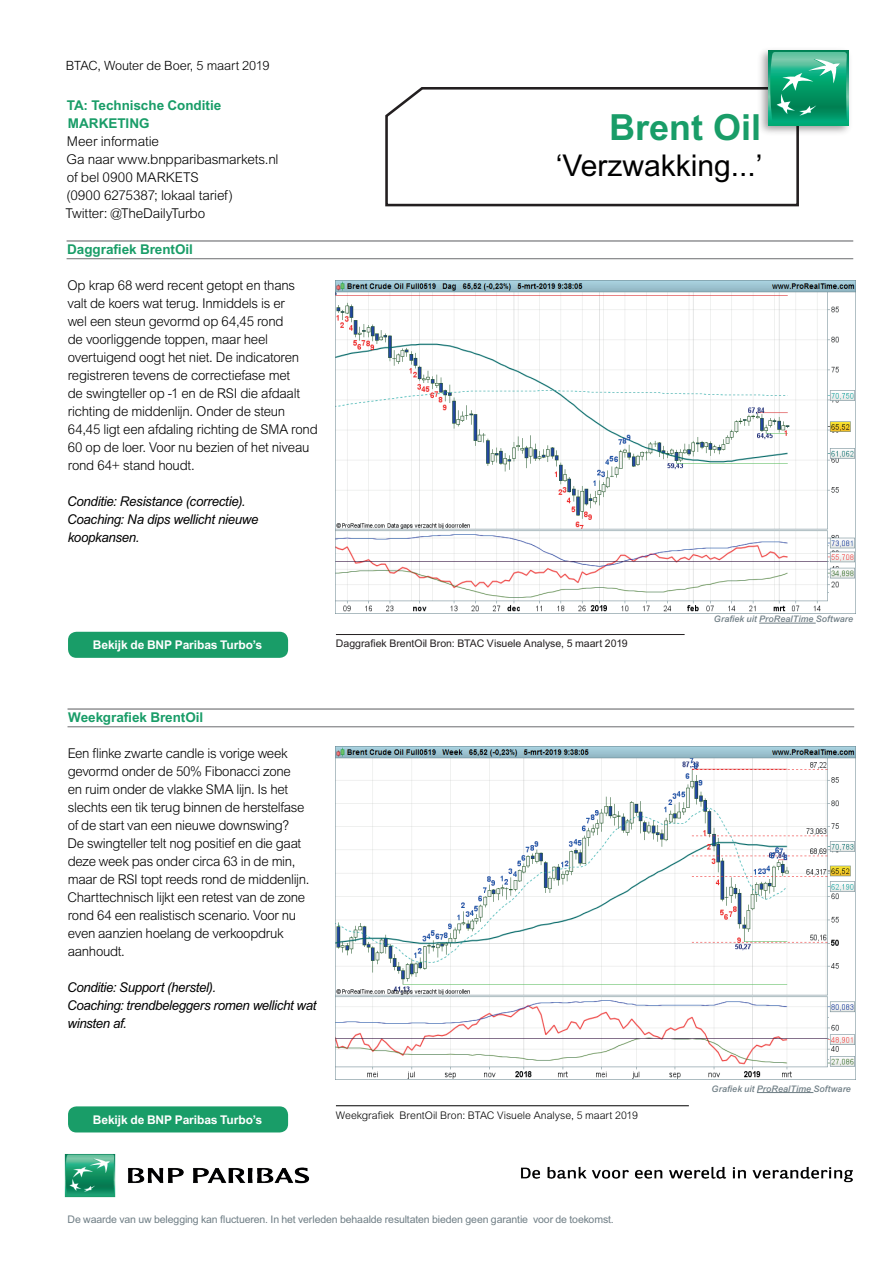
<style>
.page{position:relative;width:893px;height:1263px;background:#fff}
.page>*{position:absolute;margin:0;border:0;box-sizing:border-box;transform-origin:0 0}
.t1{font:700 36px "Arial MT Std";color:#199d68}
.t2{font:30px "Arial MT Std";color:#000001}
.t3{font:300 13.5px/18px "Arial MT Std";letter-spacing:-.02em;color:#000001}
.t4{font:italic 13.5px/18px "Arial MT Std";letter-spacing:-.02em;color:#000001}
.t5{font:700 13.5px/18px "Arial MT Std";letter-spacing:-.005em;color:#199d68}
.t6{font:300 12.75px "Arial MT Std";letter-spacing:-.01em;color:#000001}
.t7{font:700 12px "Arial MT Std";letter-spacing:-.01em;color:#fff}
.t8{font:10.5px "Arial MT Std";letter-spacing:-.01em;color:#6f7e85}
.t9{font:300 10.5px "Arial MT Std";color:#000001}
.t10{font:10.5px "Arial MT Std";color:#231f20}
.t11{font:italic 500 9px "Arial MT Std";letter-spacing:.01em;color:#6f7e85}
</style>
<div class="page">
<hr style="left:67px;top:240px;width:786px;height:2px;background:#6c6d70">
<hr style="left:67px;top:258px;width:786px;height:1px;background:#6c6d70">
<hr style="left:68px;top:708px;width:786px;height:2px;background:#6c6d70">
<hr style="left:68px;top:726px;width:786px;height:1px;background:#6c6d70">
<img style="left:336px;top:280px;width:519px;height:334px">
<img style="left:336px;top:746px;width:519px;height:333px">
<hr style="left:336px;top:634px;width:349px;height:1px;background:#231f20">
<hr style="left:336px;top:1105px;width:353px;height:1px;background:#000001">
<div style="left:68px;top:632px;width:220px;height:26px;background:#199d68;border-radius:9px"></div>
<div style="left:68px;top:1106px;width:220px;height:26px;background:#199d68;border-radius:9px"></div>
<svg style="left:385px;top:87px;width:414px;height:120px"></svg>
<img style="left:754px;top:50px;width:96px;height:89px">
<div style="left:769px;top:51px;width:79px;height:74px;background:#00ab79"></div>
<svg style="left:770px;top:52px;width:77px;height:67px"></svg>
<hr style="left:757px;top:1092px;width:56px;height:1px;background:#6f7e85">
<hr style="left:759px;top:623px;width:57px;height:1px;background:#6f7e85">
<img style="left:521px;top:1166px;width:332px;height:17px">
<img style="left:64px;top:1154px;width:246px;height:44px">
<p class="t6" style="left:66px;top:58px;width:205px">BTAC, Wouter de Boer, 5 maart 2019</p>
<p class="t5" style="left:67px;top:96px;width:156px">TA: Technische Conditie<br>MARKETING</p>
<p class="t3" style="left:66px;top:133px;width:214px">Meer informatie<br>Ga naar www.bnpparibasmarkets.nl of bel 0900 MARKETS<br>(0900 6275387; lokaal tarief)<br>Twitter: @TheDailyTurbo</p>
<p class="t5" style="left:67px;top:240px;width:127px">Daggrafiek BrentOil</p>
<p class="t3" style="left:67px;top:277px;width:252px">Op krap 68 werd recent getopt en thans valt de koers wat terug. Inmiddels is er<br>wel een steun gevormd op 64,45 rond<br>de voorliggende toppen, maar heel overtuigend oogt het niet. De indicatoren registreren tevens de correctiefase met<br>de swingteller op -1 en de RSI die afdaalt richting de middenlijn. Onder de steun 64,45 ligt een afdaling richting de SMA rond 60 op de loer. Voor nu bezien of het niveau rond 64+ stand houdt.</p>
<p class="t4" style="left:67px;top:492px;width:193px">Conditie: Resistance (correctie).<br>Coaching: Na dips wellicht nieuwe koopkansen.</p>
<h1 class="t1" style="left:609px;top:106px;width:154px">Brent Oil</h1>
<h2 class="t2" style="left:556px;top:148px;width:208px">‘Verzwakking...’</h2>
<p class="t7" style="left:93px;top:638px;width:171px">Bekijk de BNP Paribas Turbo’s</p>
<p class="t10" style="left:336px;top:638px;width:293px">Daggrafiek BrentOil Bron: BTAC Visuele Analyse, 5 maart 2019</p>
<p class="t5" style="left:68px;top:708px;width:137px">Weekgrafiek BrentOil</p>
<p class="t3" style="left:67px;top:744px;width:243px">Een flinke zwarte candle is vorige week gevormd onder de 50% Fibonacci zone<br>en ruim onder de vlakke SMA lijn. Is het slechts een tik terug binnen de herstelfase of de start van een nieuwe downswing?<br>De swingteller telt nog positief en die gaat deze week pas onder circa 63 in de min, maar de RSI topt reeds rond de middenlijn.<br>Charttechnisch lijkt een retest van de zone rond 64 een realistisch scenario. Voor nu even aanzien hoelang de verkoopdruk aanhoudt.</p>
<p class="t4" style="left:67px;top:978px;width:251px">Conditie: Support (herstel).<br>Coaching: trendbeleggers romen wellicht wat winsten af.</p>
<p class="t7" style="left:93px;top:1113px;width:171px">Bekijk de BNP Paribas Turbo’s</p>
<p class="t9" style="left:336px;top:1109px;width:303px">Weekgrafiek BrentOil Bron: BTAC Visuele Analyse, 5 maart 2019</p>
<p class="t11" style="left:714px;top:614px;width:141px">Grafiek uit ProRealTime Software</p>
<p class="t11" style="left:712px;top:1083px;width:141px">Grafiek uit ProRealTime Software</p>
<p class="t8" style="left:68px;top:1213px;width:548px">De waarde van uw belegging kan fluctueren. In het verleden behaalde resultaten bieden geen garantie voor de toekomst.</p>
</div>
